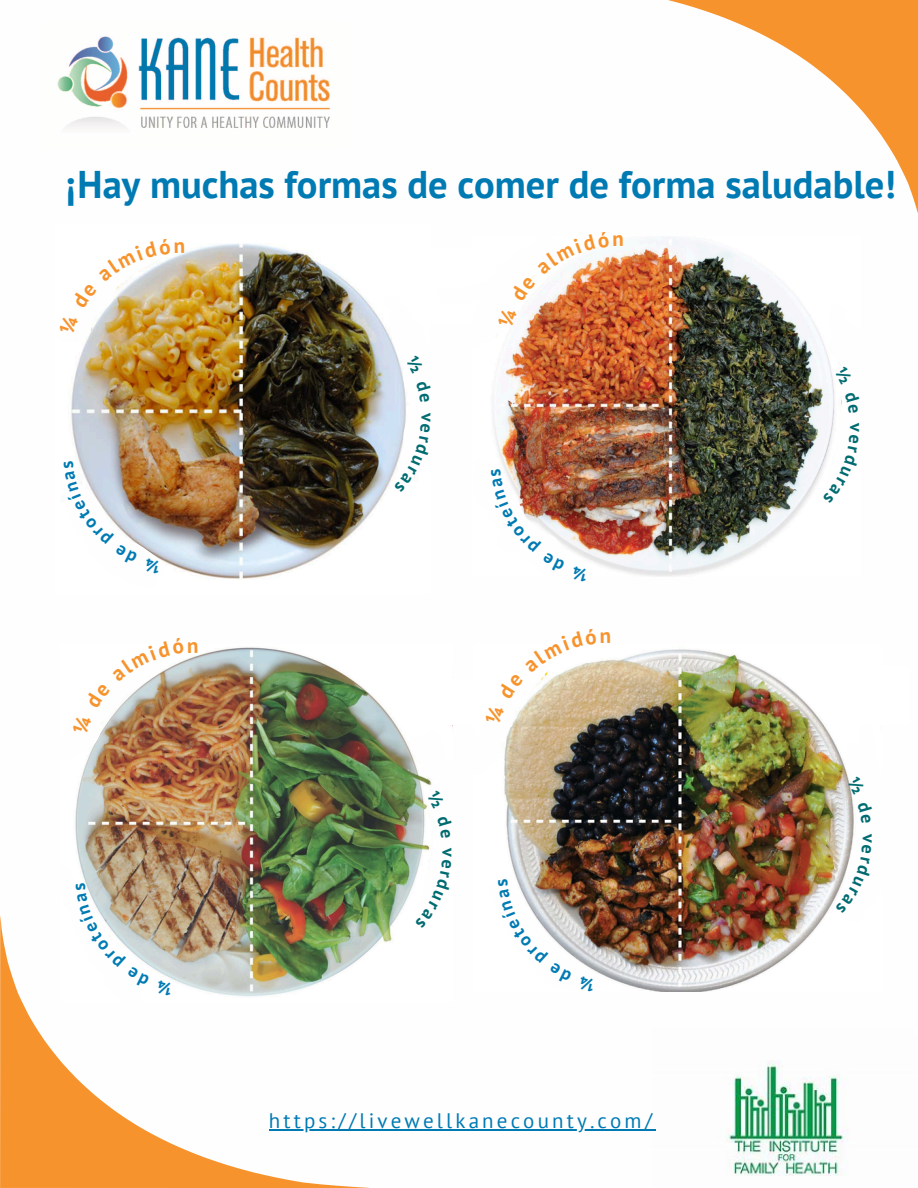
<style>
.page{position:relative;width:918px;height:1188px;background:#fff}
.page>*{position:absolute;margin:0;border:0;box-sizing:border-box;transform-origin:0 0}
.t1{font:700 38.55px "PT Sans";color:#007ab3}
.t2{font:21px "PT Sans";letter-spacing:.15em;color:#007ab3}
.t3{font:700 18px "PT Sans";color:#006b70}
</style>
<div class="page">
<img style="left:504px;top:649px;width:331px;height:343px">
<img style="left:75px;top:647px;width:340px;height:303px">
<img style="left:71px;top:243px;width:313px;height:337px">
<div style="left:402px;top:679px;width:73px;height:45px;background:#fff"></div>
<img style="left:623px;top:263px;width:200px;height:314px">
<svg style="left:623px;top:0;width:295px;height:263px"></svg>
<svg style="left:0;top:916px;width:370px;height:272px"></svg>
<img style="left:57px;top:36px;width:273px;height:92px">
<img style="left:655px;top:1060px;width:193px;height:116px">
<hr style="left:269px;top:1129px;width:386px;height:2px;background:#007ab3">
<svg style="left:75px;top:647px;width:122px;height:112px"></svg>
<svg style="left:71px;top:243px;width:113px;height:99px"></svg>
<svg style="left:502px;top:649px;width:108px;height:125px"></svg>
<svg style="left:62px;top:461px;width:103px;height:119px"></svg>
<svg style="left:156px;top:980px;width:17px;height:17px"></svg>
<svg style="left:56px;top:866px;width:94px;height:138px"></svg>
<img style="left:504px;top:877px;width:92px;height:115px">
<img style="left:384px;top:255px;width:239px;height:316px">
<svg style="left:823px;top:343px;width:19px;height:125px"></svg>
<svg style="left:835px;top:744px;width:19px;height:154px"></svg>
<svg style="left:415px;top:764px;width:17px;height:115px"></svg>
<p class="t1" style="left:66px;top:159px;width:831px">¡Hay muchas formas de comer de forma saludable!</p>
<p class="t3" style="left:440px;top:413px;width:11px;rotate:90deg">v</p>
<p class="t3" style="left:461px;top:848px;width:11px;rotate:90deg">v</p>
<p class="t2" style="left:269px;top:1107px;width:385px">https://livewellkanecounty.com/</p>
<p class="t3" style="left:868px;top:423px;width:11px;rotate:90deg">v</p>
<p class="t3" style="left:881px;top:834px;width:11px;rotate:90deg">v</p>
</div>
